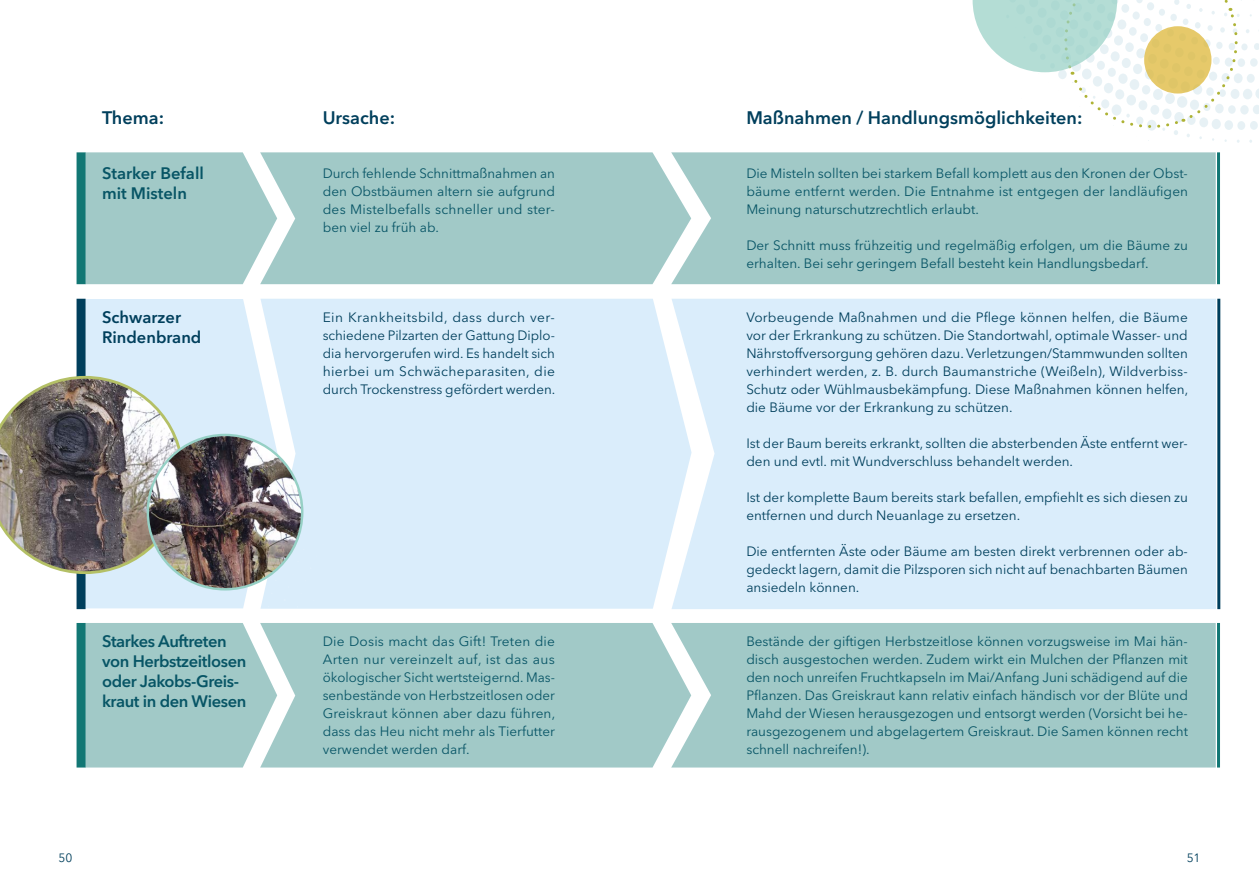
<style>
.page{position:relative;width:1259px;height:893px;background:#fff}
.page>*{position:absolute;margin:0;border:0;box-sizing:border-box;transform-origin:0 0}
.t1{font:600 18px "Avenir Next LT Pro";color:#003f5c}
.Headline_Titles_Body_Text_Headline_2-_Bo{font:600 16.5px/19.8px "Avenir Next LT Pro";letter-spacing:-.025em;color:#003f5c}
.Headline_Titles_Body_Text_Headline_2-_Bo-2{font:600 16.5px/19.8px "Avenir Next LT Pro";color:#003f5c}
.Headline_Titles_Body_Text_Body_Text_-_Re{font:13.5px/18px "Avenir Next LT Pro";color:#003f5c;text-align:justify}
.t2{font:12px "Avenir Next LT Pro";color:#003f5c}
</style>
<div class="page">
<div style="left:86px;top:299px;width:174px;height:77px;background:#daedfb"></div>
<div style="left:691px;top:299px;width:525px;height:310px;background:#daedfb"></div>
<div style="left:260px;top:299px;width:431px;height:77px;background:#daedfb"></div>
<div style="left:77px;top:299px;width:9px;height:310px;background:#003f5c"></div>
<hr style="left:1217px;top:299px;width:3px;height:310px;background:#003f5c">
<div style="left:86px;top:152px;width:174px;height:132px;background:#a1c9c7"></div>
<div style="left:691px;top:152px;width:524px;height:132px;background:#a1c9c7"></div>
<svg style="left:260px;top:152px;width:431px;height:132px;background:#a7ccca"></svg>
<div style="left:77px;top:152px;width:9px;height:132px;background:#127774"></div>
<hr style="left:1217px;top:152px;width:3px;height:132px;background:#127774">
<svg style="left:0;top:376px;width:733px;height:392px"></svg>
<div style="left:691px;top:623px;width:524px;height:144px;background:#a1c9c7"></div>
<div style="left:260px;top:623px;width:431px;height:144px;background:#a1c9c7"></div>
<div style="left:77px;top:623px;width:9px;height:144px;background:#127774"></div>
<hr style="left:1217px;top:623px;width:3px;height:144px;background:#127774">
<svg style="left:972px;top:0;width:287px;height:143px"></svg>
<div style="left:1144px;top:26px;width:67px;height:68px;background:#e6c96a;border-radius:50%"></div>
<h1 class="t1" style="left:102px;top:107px;width:64px">Thema:</h1>
<h1 class="t1" style="left:323px;top:107px;width:74px">Ursache:</h1>
<h1 class="t1" style="left:746px;top:107px;width:337px">Maßnahmen / Handlungsmöglichkeiten:</h1>
<h2 class="Headline_Titles_Body_Text_Headline_2-_Bo-2" style="left:102px;top:164px;width:103px">Starker Befall mit Misteln</h2>
<p class="Headline_Titles_Body_Text_Body_Text_-_Re" style="left:323px;top:165px;width:234px">Durch fehlende Schnittmaßnahmen an den Obstbäumen altern sie aufgrund des Mistelbefalls schneller und ster&shy;ben viel zu früh ab.</p>
<p class="Headline_Titles_Body_Text_Body_Text_-_Re" style="left:746px;top:165px;width:443px">Die Misteln sollten bei starkem Befall komplett aus den Kronen der Obst&shy;bäume entfernt werden. Die Entnahme ist entgegen der landläufigen Meinung naturschutzrechtlich erlaubt.</p>
<p class="Headline_Titles_Body_Text_Body_Text_-_Re" style="left:746px;top:237px;width:443px">Der Schnitt muss frühzeitig und regelmäßig erfolgen, um die Bäume zu erhalten. Bei sehr geringem Befall besteht kein Handlungsbedarf.</p>
<h2 class="Headline_Titles_Body_Text_Headline_2-_Bo-2" style="left:102px;top:308px;width:101px">Schwarzer<br>Rindenbrand</h2>
<p class="Headline_Titles_Body_Text_Body_Text_-_Re" style="left:323px;top:309px;width:234px">Ein Krankheitsbild, dass durch ver&shy;schiedene Pilzarten der Gattung Diplo&shy;dia hervorgerufen wird. Es handelt sich hierbei um Schwächeparasiten, die durch Trockenstress gefördert werden.</p>
<p class="Headline_Titles_Body_Text_Body_Text_-_Re" style="left:746px;top:309px;width:443px">Vorbeugende Maßnahmen und die Pflege können helfen, die Bäume vor der Erkrankung zu schützen. Die Standortwahl, optimale Wasser- und Nährstoffversorgung gehören dazu. Verletzungen/Stammwunden sollten verhindert werden, z. B. durch Baumanstriche (Weißeln), Wildverbiss-Schutz oder Wühlmausbekämpfung. Diese Maßnahmen können helfen, die Bäume vor der Erkrankung zu schützen.</p>
<p class="Headline_Titles_Body_Text_Body_Text_-_Re" style="left:746px;top:435px;width:443px">Ist der Baum bereits erkrankt, sollten die absterbenden Äste entfernt wer&shy;den und evtl. mit Wundverschluss behandelt werden.</p>
<p class="Headline_Titles_Body_Text_Body_Text_-_Re" style="left:746px;top:489px;width:443px">Ist der komplette Baum bereits stark befallen, empfiehlt es sich diesen zu entfernen und durch Neuanlage zu ersetzen.</p>
<p class="Headline_Titles_Body_Text_Body_Text_-_Re" style="left:746px;top:543px;width:443px">Die entfernten Äste oder Bäume am besten direkt verbrennen oder ab&shy;gedeckt lagern, damit die Pilzsporen sich nicht auf benachbarten Bäumen ansiedeln können.</p>
<h2 class="Headline_Titles_Body_Text_Headline_2-_Bo" style="left:102px;top:632px;width:146px">Starkes Auftreten von Herbstzeitlosen oder Jakobs-Greis&shy;kraut in den Wiesen</h2>
<p class="Headline_Titles_Body_Text_Body_Text_-_Re" style="left:323px;top:633px;width:234px">Die Dosis macht das Gift! Treten die Arten nur vereinzelt auf, ist das aus ökologischer Sicht wertsteigernd. Mas&shy;senbestände von Herbstzeitlosen oder Greiskraut können aber dazu führen, dass das Heu nicht mehr als Tierfutter verwendet werden darf.</p>
<p class="Headline_Titles_Body_Text_Body_Text_-_Re" style="left:746px;top:633px;width:443px">Bestände der giftigen Herbstzeitlose können vorzugsweise im Mai hän&shy;disch ausgestochen werden. Zudem wirkt ein Mulchen der Pflanzen mit den noch unreifen Fruchtkapseln im Mai/Anfang Juni schädigend auf die Pflanzen. Das Greiskraut kann relativ einfach händisch vor der Blüte und Mahd der Wiesen herausgezogen und entsorgt werden (Vorsicht bei he&shy;rausgezogenem und abgelagertem Greiskraut. Die Samen können recht schnell nachreifen!).</p>
<p class="t2" style="left:58px;top:851px;width:15px">50</p>
<p class="t2" style="left:1186px;top:851px;width:15px">51</p>
</div>
